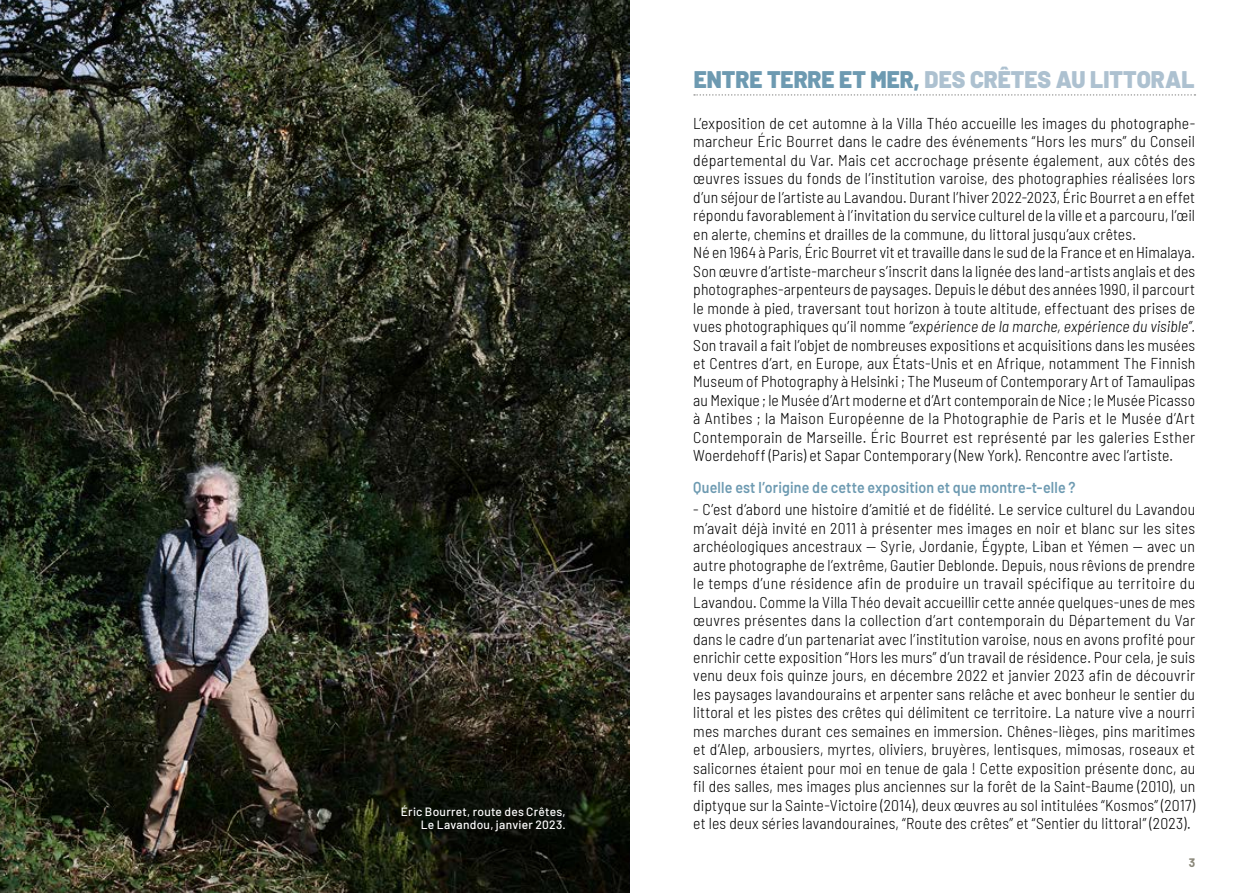
<style>
.page{position:relative;width:1259px;height:893px;background:#fff}
.page>*{position:absolute;margin:0;border:0;box-sizing:border-box;transform-origin:0 0}
.t1{font:900 24px "Barlow";color:#adc1d0;scale:.95 1}
.t2{font:300 semi-condensed 15.75px/18.5px "Barlow";letter-spacing:.01em;color:#000}
.t3{font:600 15.75px "Barlow";letter-spacing:.01em;color:#6d9ab1;scale:.9 1}
.t4{font:500 12px/13.5px "Barlow";letter-spacing:.02em;color:#fff;text-align:right}
.t5{font:700 12px "Barlow";color:#8a8779}
.s1{color:#6d9ab1}
.s2{font-style:italic}
</style>
<div class="page">
<img style="left:0;top:0;width:629px;height:893px">
<svg style="left:694px;top:94px;width:501px;height:2px"></svg>
<p class="t4" style="left:401px;top:804px;width:166px">Éric Bourret, route des Crêtes,<br>Le Lavandou, janvier 2023.</p>
<h1 class="t1" style="left:694px;top:61px;width:528px"><span class="s1">ENTRE TERRE ET MER,</span> DES CRÊTES AU LITTORAL</h1>
<p class="t2" style="left:693px;top:113px;width:503px">L’exposition de cet automne à la Villa Théo accueille les images du photographe&shy;marcheur Éric Bourret dans le cadre des événements “Hors les murs” du Conseil départemental du Var. Mais cet accrochage présente également, aux côtés des œuvres issues du fonds de l’institution varoise, des photographies réalisées lors d’un séjour de l’artiste au Lavandou. Durant l’hiver 2022-2023, Éric Bourret a en effet répondu favorablement à l’invitation du service culturel de la ville et a parcouru, l’œil en alerte, chemins et drailles de la commune, du littoral jusqu’aux crêtes.<br>Né en 1964 à Paris, Éric Bourret vit et travaille dans le sud de la France et en Himalaya.<br>Son œuvre d’artiste-marcheur s’inscrit dans la lignée des land-artists anglais et des photographes-arpenteurs de paysages. Depuis le début des années 1990, il parcourt le monde à pied, traversant tout horizon à toute altitude, effectuant des prises de vues photographiques qu’il nomme <span class="s2">“expérience de la marche, expérience du visible”.<br></span>Son travail a fait l’objet de nombreuses expositions et acquisitions dans les musées et Centres d’art, en Europe, aux États-Unis et en Afrique, notamment The Finnish Museum of Photography à Helsinki ; The Museum of Contemporary Art of Tamaulipas au Mexique ; le Musée d’Art moderne et d’Art contemporain de Nice ; le Musée Picasso à Antibes ; la Maison Européenne de la Photographie de Paris et le Musée d’Art Contemporain de Marseille. Éric Bourret est représenté par les galeries Esther Woerdehoff (Paris) et Sapar Contemporary (New York). Rencontre avec l’artiste.</p>
<p class="t3" style="left:693px;top:475px;width:426px">Quelle est l’origine de cette exposition et que montre-t-elle ?</p>
<p class="t2" style="left:693px;top:499px;width:503px;text-align:justify">- C’est d’abord une histoire d’amitié et de fidélité. Le service culturel du Lavandou m’avait déjà invité en 2011 à présenter mes images en noir et blanc sur les sites archéologiques ancestraux — Syrie, Jordanie, Égypte, Liban et Yémen — avec un autre photographe de l’extrême, Gautier Deblonde. Depuis, nous rêvions de prendre le temps d’une résidence afin de produire un travail spécifique au territoire du Lavandou. Comme la Villa Théo devait accueillir cette année quelques-unes de mes œuvres présentes dans la collection d’art contemporain du Département du Var dans le cadre d’un partenariat avec l’institution varoise, nous en avons profité pour enrichir cette exposition “Hors les murs” d’un travail de résidence. Pour cela, je suis venu deux fois quinze jours, en décembre 2022 et janvier 2023 afin de découvrir les paysages lavandourains et arpenter sans relâche et avec bonheur le sentier du littoral et les pistes des crêtes qui délimitent ce territoire. La nature vive a nourri mes marches durant ces semaines en immersion. Chênes-lièges, pins maritimes et d’Alep, arbousiers, myrtes, oliviers, bruyères, lentisques, mimosas, roseaux et salicornes étaient pour moi en tenue de gala ! Cette exposition présente donc, au fil des salles, mes images plus anciennes sur la forêt de la Saint-Baume (2010), un diptyque sur la Sainte-Victoire (2014), deux œuvres au sol intitulées “Kosmos” (2017) et les deux séries lavandouraines, “Route des crêtes” et “Sentier du littoral” (2023).</p>
<p class="t5" style="left:1188px;top:854px;width:8px">3</p>
</div>
